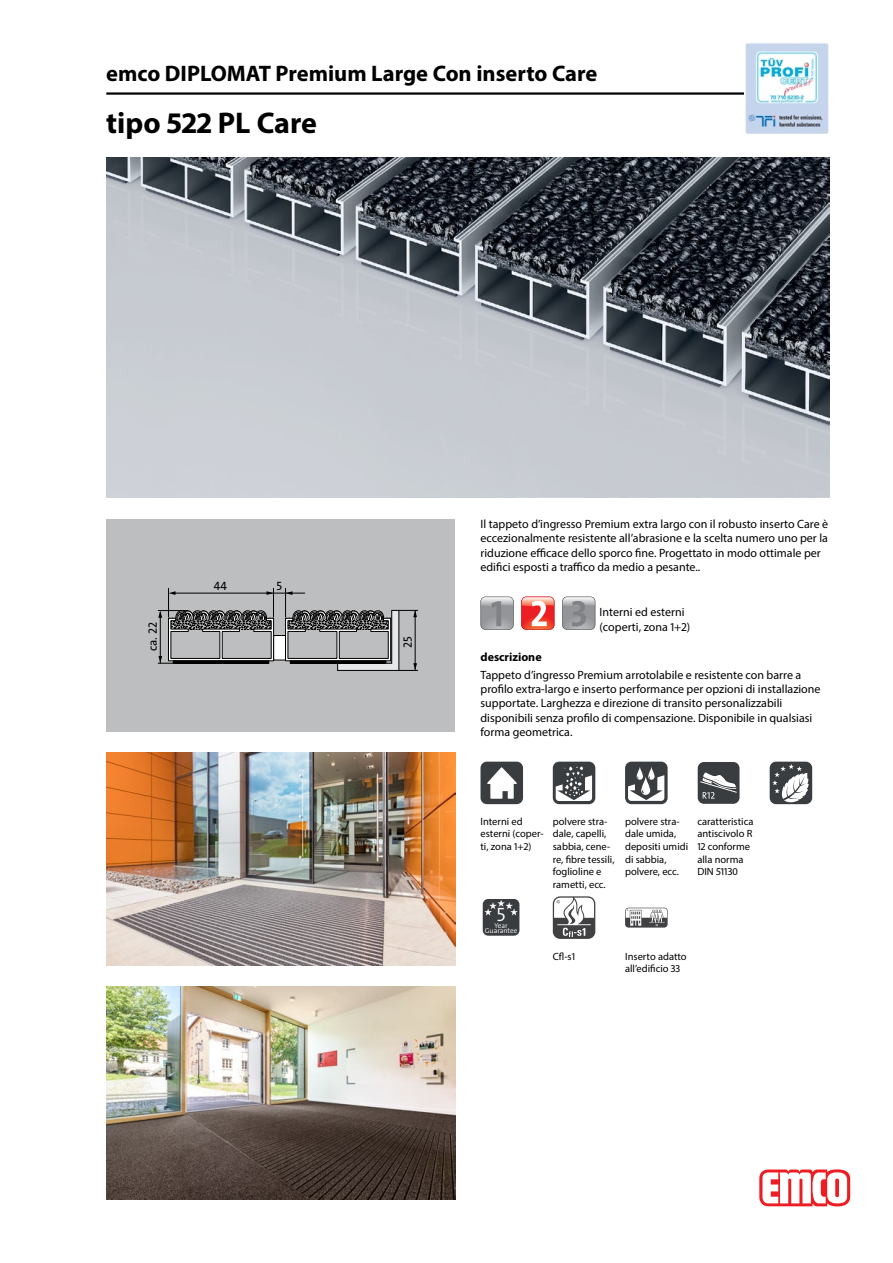
<style>
.page{position:relative;width:893px;height:1263px;background:#fff}
.page>*{position:absolute;margin:0;border:0;box-sizing:border-box;transform-origin:0 0}
.typ_bau{font:700 30px "Myriad Pro";color:#000}
.titel1_em_bau{font:700 22.5px "Myriad Pro";color:#000}
.BILDR{font:300 19.5px "The Sans Os F";color:#fff}
.BILDR-2{font:12.15px "The Sans Os F";color:#000}
.fliesstext_bau{font:12px/14.4px "Myriad Pro";color:#000}
.Stoerer{font:12px/14.4px "Myriad Pro";color:#000}
.fliesstext_bold_bau{font:700 12px "Myriad Pro";color:#000}
.mouseovertext_bau{font:10.5px/12.6px "Myriad Pro";color:#000}
.BILDR-3{font:300 7.05px/5.2px "The Sans Os F";color:#fff;text-align:center}
</style>
<div class="page">
<img style="left:106px;top:157px;width:723px;height:340px">
<hr style="left:106px;top:92px;width:723px;height:3px;background:#000">
<svg style="left:759px;top:1169px;width:91px;height:37px"></svg>
<img style="left:744px;top:43px;width:85px;height:91px">
<div style="left:106px;top:519px;width:349px;height:212px;background:#bcbec0"></div>
<div style="left:274px;top:635px;width:12px;height:25px;background:#fff"></div>
<hr style="left:273px;top:593px;width:32px;height:1px;background:#000">
<svg style="left:158px;top:588px;width:116px;height:76px"></svg>
<div style="left:173px;top:660px;width:96px;height:3px;border:1px solid #000"></div>
<svg style="left:285px;top:588px;width:133px;height:83px"></svg>
<div style="left:290px;top:660px;width:96px;height:3px;border:1px solid #000"></div>
<img style="left:106px;top:753px;width:349px;height:212px">
<img style="left:106px;top:986px;width:349px;height:213px">
<svg style="left:521px;top:597px;width:33px;height:33px"></svg>
<svg style="left:562px;top:597px;width:33px;height:33px"></svg>
<svg style="left:480px;top:597px;width:34px;height:33px"></svg>
<div style="left:480px;top:762px;width:43px;height:42px;background:#3a3d40;border-radius:6px"></div>
<svg style="left:487px;top:767px;width:30px;height:32px"></svg>
<div style="left:553px;top:762px;width:42px;height:42px;background:#3a3d40;border-radius:6px"></div>
<svg style="left:556px;top:766px;width:36px;height:35px"></svg>
<div style="left:625px;top:762px;width:43px;height:42px;background:#3a3d40;border-radius:6px"></div>
<svg style="left:628px;top:767px;width:36px;height:34px"></svg>
<div style="left:698px;top:762px;width:41px;height:42px;background:#3a3d40;border-radius:6px"></div>
<svg style="left:700px;top:772px;width:37px;height:26px"></svg>
<div style="left:770px;top:762px;width:42px;height:42px;background:#3a3d40;border-radius:6px"></div>
<svg style="left:772px;top:764px;width:37px;height:38px"></svg>
<div style="left:483px;top:899px;width:36px;height:37px;background:#3a3d40;border-radius:5px"></div>
<svg style="left:484px;top:899px;width:34px;height:16px"></svg>
<svg style="left:553px;top:896px;width:42px;height:43px"></svg>
<svg style="left:625px;top:908px;width:43px;height:19px"></svg>
<p class="titel1_em_bau" style="left:106px;top:59px;width:493px">emco DIPLOMAT Premium Large Con inserto Care</p>
<p class="typ_bau" style="left:106px;top:103px;width:212px">tipo 522 PL Care</p>
<p class="BILDR-2" style="left:145px;top:651px;width:31px;rotate:-90deg">ca. 22</p>
<p class="BILDR-2" style="left:214px;top:578px;width:15px">44</p>
<p class="BILDR-2" style="left:276px;top:578px;width:7px">5</p>
<p class="BILDR-2" style="left:400px;top:648px;width:13px;rotate:-90deg">25</p>
<p class="Stoerer" style="left:480px;top:516px;width:349px">Il tappeto d’ingresso Premium extra largo con il robusto inserto Care è eccezionalmente resistente all’abrasione e la scelta numero uno per la riduzione efficace dello sporco fine. Progettato in modo ottimale per edifici esposti a traffico da medio a pesante..</p>
<p class="fliesstext_bau" style="left:600px;top:605px;width:92px">Interni ed esterni (coperti, zona 1+2)</p>
<p class="fliesstext_bold_bau" style="left:480px;top:649px;width:63px">descrizione</p>
<p class="fliesstext_bau" style="left:480px;top:667px;width:342px">Tappeto d’ingresso Premium arrotolabile e resistente con barre a profilo extra-largo e inserto performance per opzioni di installazione supportate. Larghezza e direzione di transito personalizzabili disponibili senza profilo di compensazione. Disponibile in qualsiasi forma geometrica.</p>
<p class="mouseovertext_bau" style="left:480px;top:815px;width:65px">Interni ed esterni (coper&shy;ti, zona 1+2)</p>
<p class="mouseovertext_bau" style="left:553px;top:815px;width:63px">polvere stra&shy;dale, capelli, sabbia, cene&shy;re, fibre tessili, foglioline e rametti, ecc.</p>
<p class="mouseovertext_bau" style="left:625px;top:815px;width:65px">polvere stra&shy;dale umida, depositi umidi di sabbia, polvere, ecc.</p>
<p class="mouseovertext_bau" style="left:697px;top:815px;width:58px">caratteristica antiscivolo R<br>12 conforme alla norma<br>DIN 51130</p>
<p class="BILDR" style="left:497px;top:902px;width:10px">5</p>
<p class="BILDR-3" style="left:485px;top:923px;width:34px">Year<br>Guarantee</p>
<p class="mouseovertext_bau" style="left:553px;top:949px;width:24px">Cfl-s1</p>
<p class="mouseovertext_bau" style="left:625px;top:949px;width:63px">Inserto adatto all’edificio 33</p>
</div>
